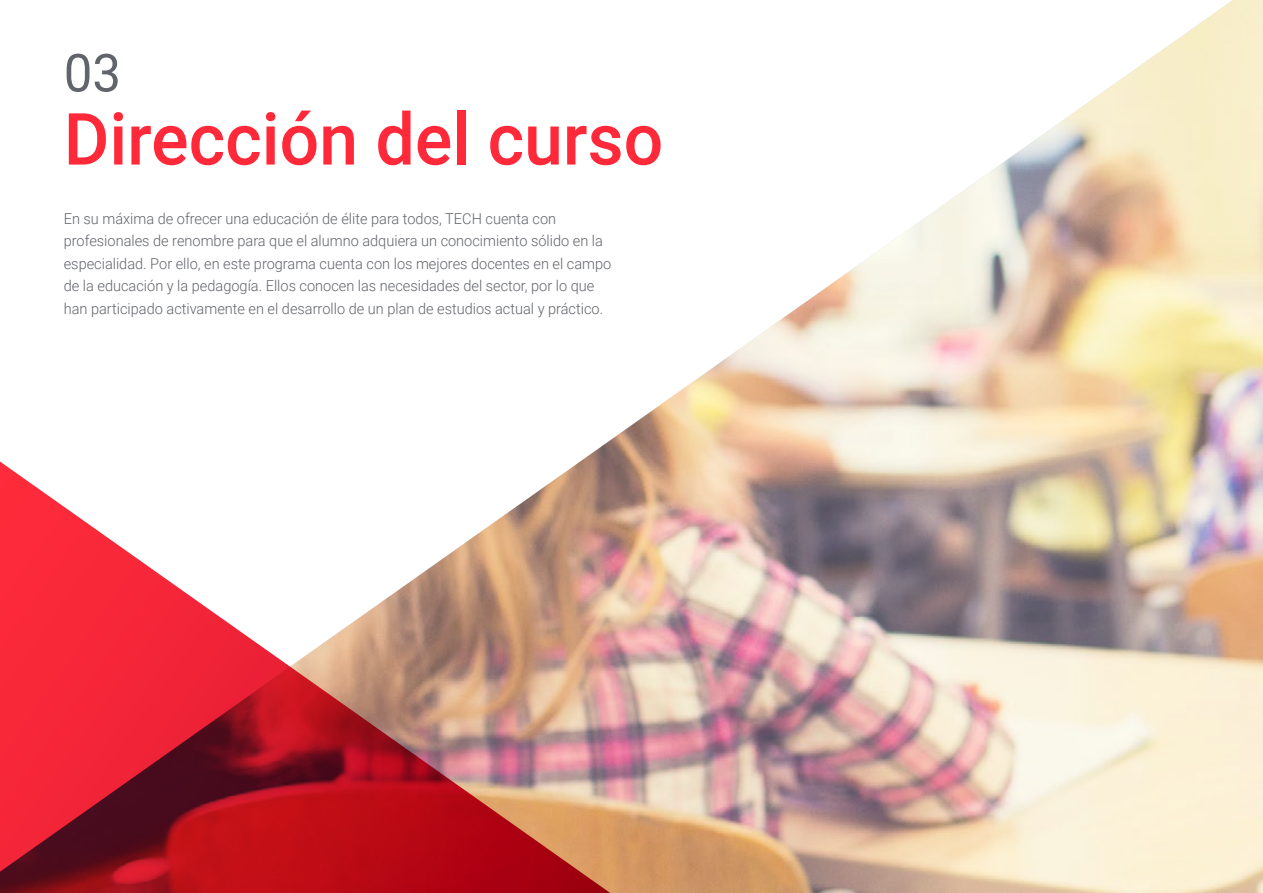
<style>
.page{position:relative;width:1263px;height:893px;background:#fff}
.page>*{position:absolute;margin:0;border:0;box-sizing:border-box;transform-origin:0 0}
.t1{font:500 72px "Roboto";color:#ff293a}
.t2{font:52.5px "Roboto";color:#61646a}
.t3{font:300 15px/22.5px "Roboto";color:#61646a}
</style>
<div class="page">
<img style="left:602px;top:0;width:661px;height:893px">
<svg style="left:0;top:446px;width:640px;height:447px"></svg>
<h2 class="t2" style="left:64px;top:36px;width:59px">03</h2>
<h1 class="t1" style="left:64px;top:89px;width:601px">Dirección del curso</h1>
<p class="t3" style="left:64px;top:207px;width:549px">En su máxima de ofrecer una educación de élite para todos, TECH cuenta con profesionales de renombre para que el alumno adquiera un conocimiento sólido en la especialidad. Por ello, en este programa cuenta con los mejores docentes en el campo de la educación y la pedagogía. Ellos conocen las necesidades del sector, por lo que han participado activamente en el desarrollo de un plan de estudios actual y práctico.</p>
</div>
